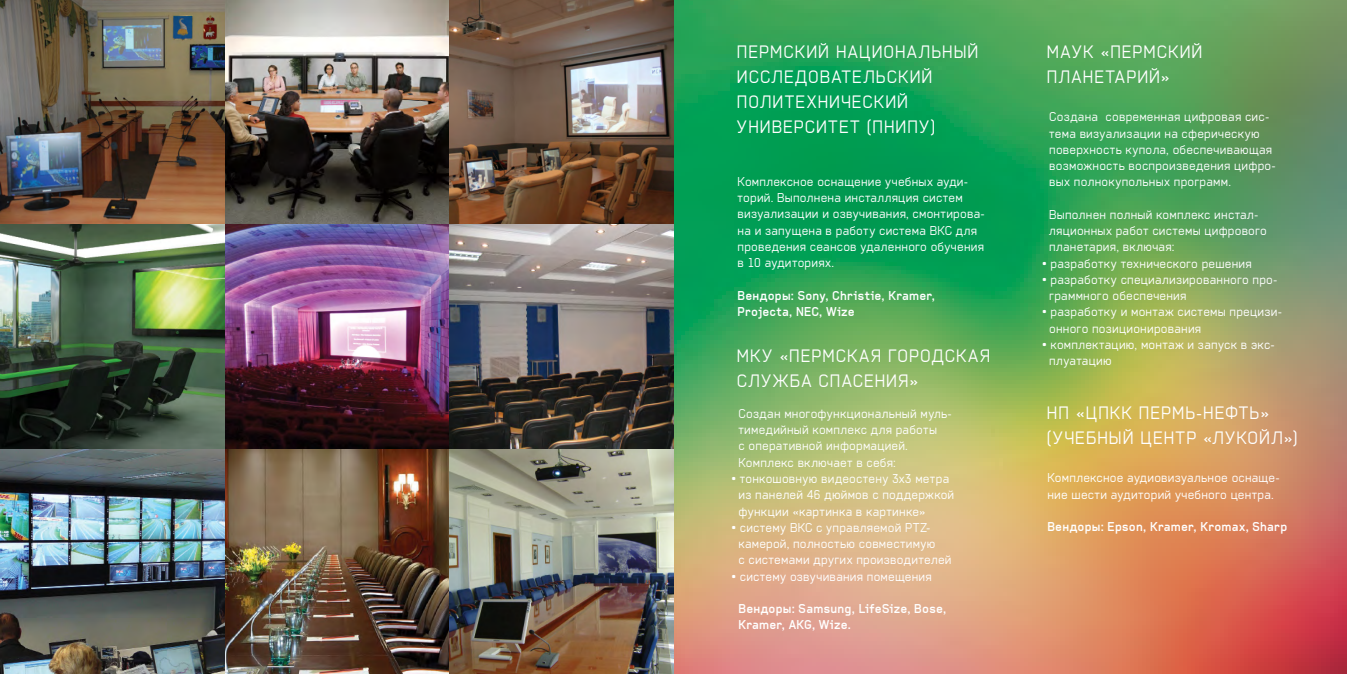
<style>
.page{position:relative;width:1347px;height:674px;background:#fff}
.page>*{position:absolute;margin:0;border:0;box-sizing:border-box;transform-origin:0 0}
.t1{font:17.5px/25px "Digimag";letter-spacing:.06em;color:#fff}
.t2{font:12.5px/16.2px "Digimag";letter-spacing:.02em;color:#fff}
.t3{font:700 12.5px/16.2px "Digimag";letter-spacing:.02em;color:#fff}
</style>
<div class="page">
<img style="left:0;top:0;width:1346px;height:673px">
<h1 class="t1" style="left:737px;top:40px;width:35px">Пермски</h1>
<h1 class="t1" style="left:818px;top:40px;width:42px">й наци</h1>
<h1 class="t1" style="left:737px;top:40px;width:243px;text-indent:147px">ональный исследовательский политехническ</h1>
<h1 class="t1" style="left:885px;top:90px;width:24px">ий</h1>
<h1 class="t1" style="left:737px;top:115px;width:69px">универси</h1>
<h1 class="t1" style="left:828px;top:115px;width:108px">тет (ПНИПУ)</h1>
<p class="t2" style="left:737px;top:173px;width:249px">Комплексное оснащение учебных ауди&shy;торий. Выполнена инсталляция систем визуализации и озвучивания, смонтирова&shy;на и запущена в работу система ВКС для проведения сеансов удаленного обучения в 10 аудиториях.</p>
<p class="t3" style="left:737px;top:287px;width:199px">Вендоры: Sony, Christie, Kramer,<br>Projecta, NEC, Wize</p>
<h1 class="t1" style="left:737px;top:343px;width:255px;text-indent:122px">ая городская служба спасения»</h1>
<h1 class="t1" style="left:737px;top:343px;width:98px">МКУ «Пермск</h1>
<p class="t2" style="left:738px;top:405px;width:215px">Создан многофункциональный муль&shy;тимедийный комплекс для работы<br>с оперативной информацией.<br>Комплекс включает в себя:</p>
<p class="t2" style="left:738px;top:470px;width:217px;text-indent:-7px">• тонкошовную видеостену 3х3 метра из панелей 46 дюймов с поддержкой функции «картинка в картинке»</p>
<p class="t2" style="left:738px;top:519px;width:215px;text-indent:-7px">• систему ВКС с управляемой PTZ&shy;камерой, полностью совместимую<br>с системами других производителей</p>
<p class="t2" style="left:731px;top:568px;width:202px">• систему озвучивания помещения</p>
<p class="t3" style="left:738px;top:600px;width:209px">Вендоры: Samsung, LifeSize, Bose,<br>Kramer, AKG, Wize.</p>
<h1 class="t1" style="left:1046px;top:40px;width:109px">МАУК «Пермск</h1>
<h1 class="t1" style="left:1179px;top:40px;width:24px">ий</h1>
<h1 class="t1" style="left:1046px;top:65px;width:125px">планетарий»</h1>
<p class="t2" style="left:1049px;top:109px;width:228px">Создана современная цифровая сис&shy;тема визуализации на сферическую поверхность купола, обеспечивающая возможность воспроизведения цифро&shy;вых полнокупольных программ.</p>
<p class="t2" style="left:1049px;top:206px;width:219px">Выполнен полный комплекс инстал&shy;ляционных работ системы цифрового планетария, включая:</p>
<p class="t2" style="left:1042px;top:255px;width:211px">• разработку технического решения</p>
<p class="t2" style="left:1049px;top:271px;width:230px;text-indent:-7px">• разработку специализированного про&shy;граммного обеспечения</p>
<p class="t2" style="left:1049px;top:304px;width:234px;text-indent:-7px">• разработку и монтаж системы прецизи&shy;онного позиционирования</p>
<p class="t2" style="left:1049px;top:336px;width:227px;text-indent:-7px">• комплектацию, монтаж и запуск в экс&shy;плуатацию</p>
<h1 class="t1" style="left:1046px;top:400px;width:252px">НП «ЦПКК Пермь-нефть» (Учебный центр «Лукойл»)</h1>
<p class="t2" style="left:1047px;top:470px;width:234px">Комплексное аудиовизуальное оснаще&shy;ние шести аудиторий учебного центра.</p>
<p class="t3" style="left:1047px;top:518px;width:241px">Вендоры: Epson, Kramer, Kromax, Sharp</p>
</div>
